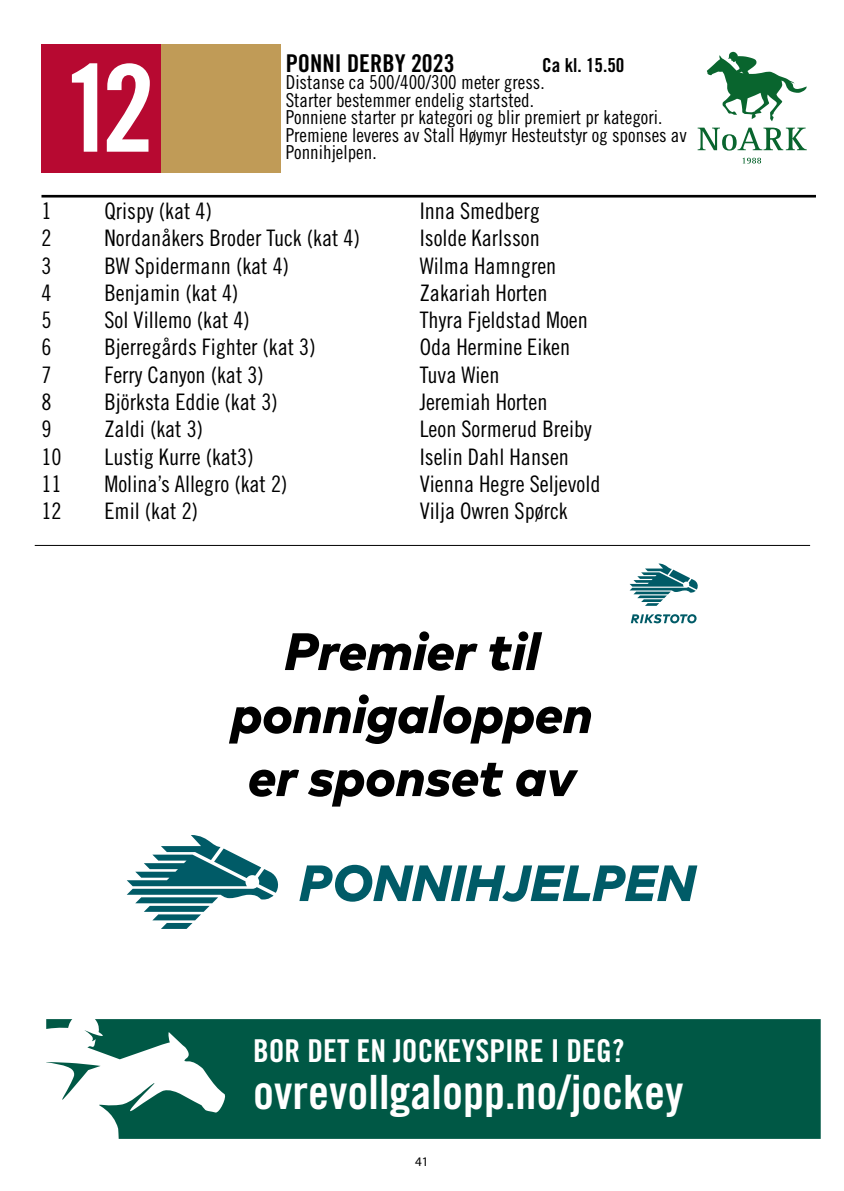
<style>
.page{position:relative;width:844px;height:1191px;background:#fff}
.page>*{position:absolute;margin:0;border:0;box-sizing:border-box;transform-origin:0 0}
.t1{font:120.75px "Trade Gothic LT Std Bd Cn 20";color:#fff}
.t2{font:italic 800 52.5px/63px "Mark Pro";color:#000;text-align:center}
.t3{font:47.25px "Trade Gothic LT Std Bd Cn 20";color:#fff}
.t4{font:31.5px "Trade Gothic LT Std Bd Cn 20";color:#fff}
.t5{font:24.5px "Trade Gothic LT Std Bd Cn 20";color:#000}
.t6{font:22.75px "Trade Gothic LT Std Cn 18";color:#000}
.t7{font:19.25px/17.5px "Trade Gothic LT Std Cn 18";color:#000}
.t8{font:19.25px "Trade Gothic LT Std Bd Cn 20";color:#000}
.t9{font:13.12px "Myriad Pro";color:#000}
</style>
<div class="page">
<hr style="left:35px;top:545px;width:774px;height:1px;background:#000">
<svg style="left:127px;top:835px;width:152px;height:94px"></svg>
<svg style="left:299px;top:864px;width:398px;height:37px"></svg>
<svg style="left:630px;top:614px;width:66px;height:9px"></svg>
<svg style="left:629px;top:563px;width:69px;height:43px"></svg>
<hr style="left:41px;top:195px;width:774px;height:2px;background:#000">
<svg style="left:697px;top:128px;width:109px;height:23px"></svg>
<svg style="left:742px;top:158px;width:18px;height:5px"></svg>
<svg style="left:707px;top:52px;width:99px;height:69px"></svg>
<div style="left:41px;top:44px;width:120px;height:128px;background:#b70931"></div>
<div style="left:161px;top:44px;width:119px;height:128px;background:#c09b57"></div>
<svg style="left:46px;top:1062px;width:38px;height:38px"></svg>
<svg style="left:46px;top:1019px;width:26px;height:10px"></svg>
<svg style="left:84px;top:1019px;width:736px;height:119px;fill:#005845"></svg>
<div style="left:253px;top:1038px;width:542px;height:91px;background:#005845"></div>
<h1 class="t1" style="left:62px;top:35px;width:94px">12</h1>
<p class="t5" style="left:285px;top:48px;width:170px">PONNI DERBY 2023</p>
<p class="t8" style="left:542px;top:53px;width:84px">Ca kl. 15.50</p>
<p class="t7" style="left:285px;top:73px;width:402px">Distanse ca 500/400/300 meter gress.<br>Starter bestemmer endelig startsted.<br>Ponniene starter pr kategori og blir premiert pr kategori.<br>Premiene leveres av Stall Høymyr Hesteutstyr og sponses av</p>
<p class="t7" style="left:285px;top:143px;width:92px">Ponnihjelpen.</p>
<p class="t6" style="left:41px;top:197px;width:12px">1</p>
<p class="t6" style="left:104px;top:197px;width:109px">Qrispy (kat 4)</p>
<p class="t6" style="left:419px;top:197px;width:122px">Inna Smedberg</p>
<p class="t6" style="left:41px;top:225px;width:12px">2</p>
<p class="t6" style="left:104px;top:225px;width:257px">Nordanåkers Broder Tuck (kat 4)</p>
<p class="t6" style="left:419px;top:225px;width:122px">Isolde Karlsson</p>
<p class="t6" style="left:41px;top:252px;width:12px">3</p>
<p class="t6" style="left:104px;top:252px;width:186px">BW Spidermann (kat 4)</p>
<p class="t6" style="left:419px;top:252px;width:138px">Wilma Hamngren</p>
<p class="t6" style="left:41px;top:279px;width:12px">4</p>
<p class="t6" style="left:104px;top:279px;width:135px">Benjamin (kat 4)</p>
<p class="t6" style="left:419px;top:279px;width:129px">Zakariah Horten</p>
<p class="t6" style="left:41px;top:306px;width:12px">5</p>
<p class="t6" style="left:104px;top:306px;width:147px">Sol Villemo (kat 4)</p>
<p class="t6" style="left:419px;top:306px;width:170px">Thyra Fjeldstad Moen</p>
<p class="t6" style="left:41px;top:334px;width:12px">6</p>
<p class="t6" style="left:104px;top:334px;width:213px">Bjerregårds Fighter (kat 3)</p>
<p class="t6" style="left:419px;top:334px;width:152px">Oda Hermine Eiken</p>
<p class="t6" style="left:41px;top:361px;width:12px">7</p>
<p class="t6" style="left:104px;top:361px;width:161px">Ferry Canyon (kat 3)</p>
<p class="t6" style="left:419px;top:361px;width:81px">Tuva Wien</p>
<p class="t6" style="left:41px;top:388px;width:12px">8</p>
<p class="t6" style="left:104px;top:388px;width:175px">Björksta Eddie (kat 3)</p>
<p class="t6" style="left:419px;top:388px;width:129px">Jeremiah Horten</p>
<p class="t6" style="left:41px;top:416px;width:12px">9</p>
<p class="t6" style="left:104px;top:416px;width:100px">Zaldi (kat 3)</p>
<p class="t6" style="left:419px;top:416px;width:173px">Leon Sormerud Breiby</p>
<p class="t6" style="left:41px;top:443px;width:22px">10</p>
<p class="t6" style="left:104px;top:443px;width:151px">Lustig Kurre (kat3)</p>
<p class="t6" style="left:419px;top:443px;width:151px">Iselin Dahl Hansen</p>
<p class="t6" style="left:41px;top:470px;width:22px">11</p>
<p class="t6" style="left:104px;top:470px;width:184px">Molina’s Allegro (kat 2)</p>
<p class="t6" style="left:419px;top:470px;width:182px">Vienna Hegre Seljevold</p>
<p class="t6" style="left:41px;top:498px;width:22px">12</p>
<p class="t6" style="left:104px;top:498px;width:95px">Emil (kat 2)</p>
<p class="t6" style="left:419px;top:498px;width:149px">Vilja Owren Spørck</p>
<h2 class="t2" style="left:231px;top:615px;width:363px">Premier til ponnigaloppen er sponset av</h2>
<h3 class="t4" style="left:253px;top:1031px;width:372px">BOR DET EN JOCKEYSPIRE I DEG?</h3>
<h3 class="t3" style="left:253px;top:1063px;width:432px">ovrevollgalopp.no/jockey</h3>
<p class="t9" style="left:415px;top:1153px;width:15px">41</p>
</div>
